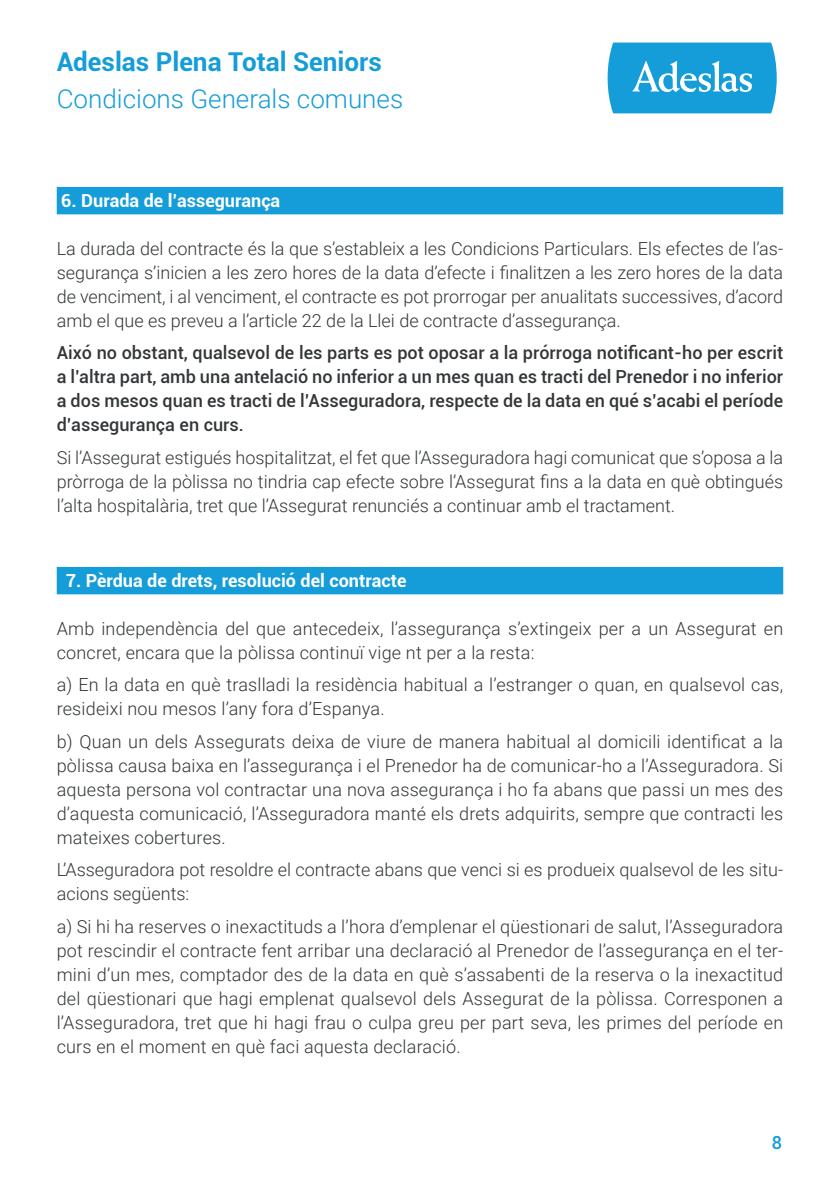
<style>
.page{position:relative;width:840px;height:1191px;background:#fff}
.page>*{position:absolute;margin:0;border:0;box-sizing:border-box;transform-origin:0 0}
.t1{font:300 26px "Roboto";color:#149dd9}
.t2{font:700 26px "Roboto";color:#149dd9}
.t3{font:300 18px/24px "Roboto";letter-spacing:.01em;color:#323638;text-align:justify}
.t4{font:500 18px/24px "Roboto";color:#323638;text-align:justify}
.t5{font:700 18px "Roboto";color:#fff}
.t6{font:500 18px "Roboto";color:#149dd9}
</style>
<div class="page">
<svg style="left:607px;top:43px;width:169px;height:70px;background:#2fa8dd"></svg>
<div style="left:57px;top:187px;width:725px;height:27px;background:#149dd9"></div>
<div style="left:57px;top:567px;width:725px;height:27px;background:#149dd9"></div>
<h1 class="t2" style="left:57px;top:43px;width:326px">Adeslas Plena Total Seniors</h1>
<h1 class="t1" style="left:57px;top:80px;width:348px">Condicions Generals comunes</h1>
<p class="t5" style="left:61px;top:188px;width:220px">6. Durada de l’assegurança</p>
<p class="t3" style="left:57px;top:236px;width:727px">La durada del contracte és la que s’estableix a les Condicions Particulars. Els efectes de l’as&shy;segurança s’inicien a les zero hores de la data d’efecte i finalitzen a les zero hores de la data de venciment, i al venciment, el contracte es pot prorrogar per anualitats successives, d’acord amb el que es preveu a l’article 22 de la Llei de contracte d’assegurança.</p>
<p class="t4" style="left:57px;top:340px;width:727px">Aixó no obstant, qualsevol de les parts es pot oposar a la prórroga notificant-ho per escrit a l’altra part, amb una antelació no inferior a un mes quan es tracti del Prenedor i no inferior a dos mesos quan es tracti de l’Asseguradora, respecte de la data en qué s’acabi el període d’assegurança en curs.</p>
<p class="t3" style="left:57px;top:445px;width:727px">Si l’Assegurat estigués hospitalitzat, el fet que l’Asseguradora hagi comunicat que s’oposa a la pròrroga de la pòlissa no tindria cap efecte sobre l’Assegurat fins a la data en què obtingués l’alta hospitalària, tret que l’Assegurat renunciés a continuar amb el tractament.</p>
<p class="t5" style="left:66px;top:568px;width:342px">7. Pèrdua de drets, resolució del contracte</p>
<p class="t3" style="left:57px;top:615px;width:727px">Amb independència del que antecedeix, l’assegurança s’extingeix per a un Assegurat en concret, encara que la pòlissa continuï vige nt per a la resta:</p>
<p class="t3" style="left:57px;top:672px;width:727px">a) En la data en què traslladi la residència habitual a l’estranger o quan, en qualsevol cas, resideixi nou mesos l’any fora d’Espanya.</p>
<p class="t3" style="left:57px;top:728px;width:727px">b) Quan un dels Assegurats deixa de viure de manera habitual al domicili identificat a la pòlissa causa baixa en l’assegurança i el Prenedor ha de comunicar-ho a l’Asseguradora. Si aquesta persona vol contractar una nova assegurança i ho fa abans que passi un mes des d’aquesta comunicació, l’Asseguradora manté els drets adquirits, sempre que contracti les mateixes cobertures.</p>
<p class="t3" style="left:57px;top:857px;width:727px">L’Asseguradora pot resoldre el contracte abans que venci si es produeix qualsevol de les situ&shy;acions següents:</p>
<p class="t3" style="left:57px;top:913px;width:727px">a) Si hi ha reserves o inexactituds a l’hora d’emplenar el qüestionari de salut, l’Asseguradora pot rescindir el contracte fent arribar una declaració al Prenedor de l’assegurança en el ter&shy;mini d’un mes, comptador des de la data en què s’assabenti de la reserva o la inexactitud del qüestionari que hagi emplenat qualsevol dels Assegurat de la pòlissa. Corresponen a l’Asseguradora, tret que hi hagi frau o culpa greu per part seva, les primes del període en curs en el moment en què faci aquesta declaració.</p>
<p class="t6" style="left:771px;top:1129px;width:12px">8</p>
</div>
